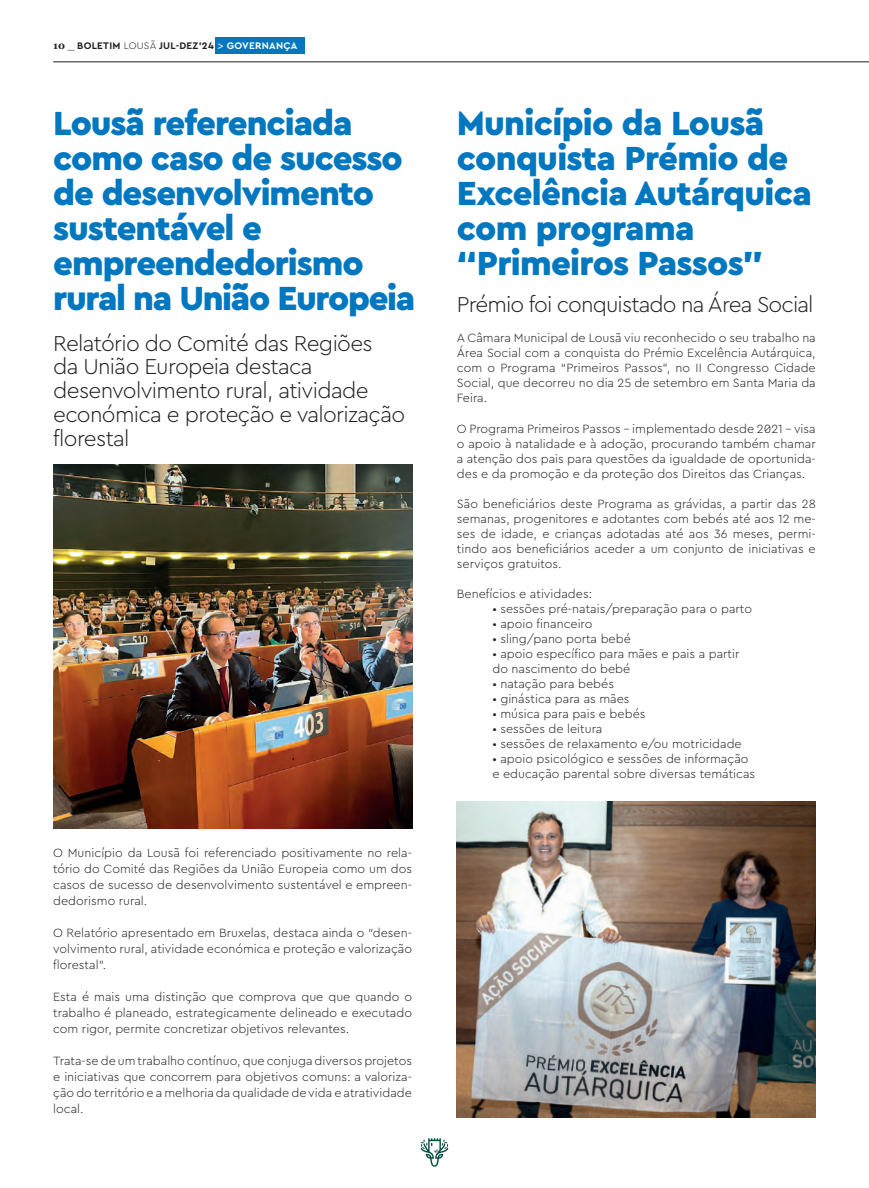
<style>
.page{position:relative;width:869px;height:1188px;background:#fff}
.page>*{position:absolute;margin:0;border:0;box-sizing:border-box;transform-origin:0 0}
.t1{font:900 35px/35px "Cera Pro";letter-spacing:-.03em;color:#0077bf}
.t2{font:300 22.5px/23.8px "Cera Pro";letter-spacing:-.03em;color:#231f20}
.t3{font:300 12.5px/15px "Cera Pro";color:#231f20;text-align:justify}
.t4{font:700 10px "Cera Pro";letter-spacing:.025em;color:#231f20}
.s1{font-family:"Georgia"}
.s2{font-weight:300}
.s3{font-family:"Georgia";color:#fff}
.s4{color:#fff}
</style>
<div class="page">
<img style="left:53px;top:464px;width:359px;height:364px">
<hr style="left:53px;top:62px;width:815px;height:1px;background:#231f20">
<div style="left:215px;top:37px;width:90px;height:16px;background:#0077bf"></div>
<img style="left:456px;top:801px;width:359px;height:315px">
<svg style="left:420px;top:1138px;width:28px;height:28px"></svg>
<p class="t4" style="left:53px;top:39px;width:245px"><span class="s1">10 _</span> BOLETIM <span class="s2">LOUSÃ</span> JUL-DEZ’24 <span class="s3">&gt;</span> <span class="s4">GOVERNANÇA</span></p>
<h1 class="t1" style="left:53px;top:104px;width:363px">Lousã referenciada como caso de sucesso de desenvolvimento sustentável e empreendedorismo rural na União Europeia</h1>
<h2 class="t2" style="left:53px;top:330px;width:353px">Relatório do Comité das Regiões<br>da União Europeia destaca desenvolvimento rural, atividade económica e proteção e valorização florestal</h2>
<p class="t3" style="left:53px;top:843px;width:360px;line-height:16px">O Município da Lousã foi referenciado positivamente no rela&shy;tório do Comité das Regiões da União Europeia como um dos casos de sucesso de desenvolvimento sustentável e empreen&shy;dedorismo rural.</p>
<p class="t3" style="left:53px;top:923px;width:360px;line-height:16px">O Relatório apresentado em Bruxelas, destaca ainda o “desen&shy;volvimento rural, atividade económica e proteção e valorização florestal”.</p>
<p class="t3" style="left:53px;top:987px;width:360px;line-height:16px">Esta é mais uma distinção que comprova que que quando o trabalho é planeado, estrategicamente delineado e executado com rigor, permite concretizar objetivos relevantes.</p>
<p class="t3" style="left:53px;top:1051px;width:360px;line-height:16px">Trata-se de um trabalho contínuo, que conjuga diversos projetos e iniciativas que concorrem para objetivos comuns: a valoriza&shy;ção do território e a melhoria da qualidade de vida e atratividade local.</p>
<h1 class="t1" style="left:456px;top:104px;width:356px">Município da Lousã conquista Prémio de<br>Excelência Autárquica com programa “Primeiros Passos”</h1>
<h2 class="t2" style="left:456px;top:291px;width:358px">Prémio foi conquistado na Área Social</h2>
<p class="t3" style="left:456px;top:330px;width:360px">A Câmara Municipal de Lousã viu reconhecido o seu trabalho na Área Social com a conquista do Prémio Excelência Autárquica, com o Programa “Primeiros Passos”, no II Congresso Cidade Social, que decorreu no dia 25 de setembro em Santa Maria da Feira.</p>
<p class="t3" style="left:456px;top:420px;width:360px">O Programa Primeiros Passos - implementado desde 2021 - visa o apoio à natalidade e à adoção, procurando também chamar a atenção dos pais para questões da igualdade de oportunida&shy;des e da promoção e da proteção dos Direitos das Crianças.</p>
<p class="t3" style="left:456px;top:495px;width:360px">São beneficiários deste Programa as grávidas, a partir das 28 semanas, progenitores e adotantes com bebés até aos 12 me&shy;ses de idade, e crianças adotadas até aos 36 meses, permi&shy;tindo aos beneficiários aceder a um conjunto de iniciativas e serviços gratuitos.</p>
<p class="t3" style="left:456px;top:585px;width:137px">Benefícios e atividades:</p>
<p class="t3" style="left:492px;top:600px;width:261px">• sessões pré-natais/preparação para o parto</p>
<p class="t3" style="left:492px;top:615px;width:102px">• apoio financeiro</p>
<p class="t3" style="left:492px;top:630px;width:140px">• sling/pano porta bebé</p>
<p class="t3" style="left:492px;top:645px;width:248px">• apoio específico para mães e pais a partir do nascimento do bebé</p>
<p class="t3" style="left:492px;top:675px;width:123px">• natação para bebés</p>
<p class="t3" style="left:492px;top:690px;width:139px">• ginástica para as mães</p>
<p class="t3" style="left:492px;top:705px;width:154px">• música para pais e bebés</p>
<p class="t3" style="left:492px;top:720px;width:111px">• sessões de leitura</p>
<p class="t3" style="left:492px;top:735px;width:251px">• sessões de relaxamento e/ou motricidade</p>
<p class="t3" style="left:492px;top:750px;width:264px">• apoio psicológico e sessões de informação e educação parental sobre diversas temáticas</p>
</div>
